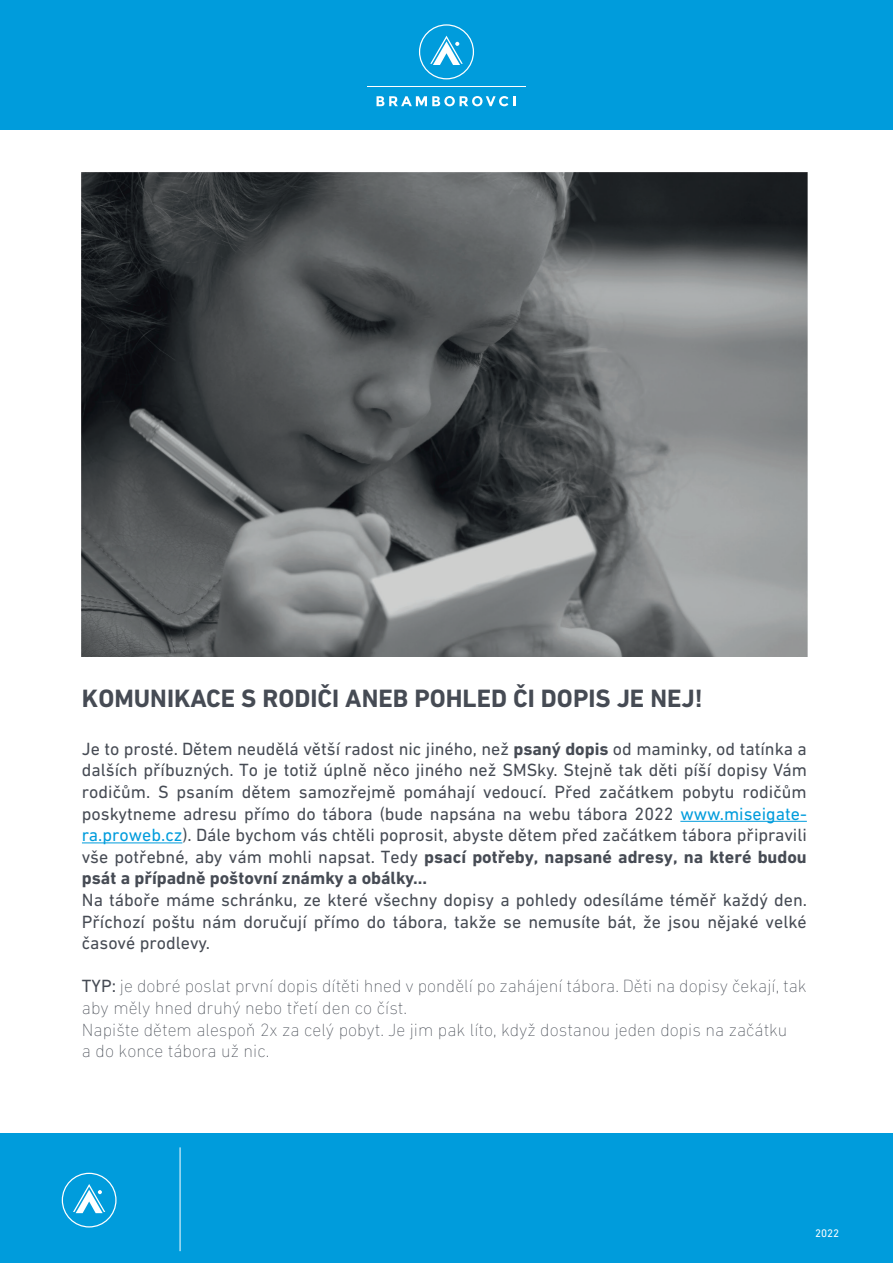
<style>
.page{position:relative;width:893px;height:1263px;background:#fff}
.page>*{position:absolute;margin:0;border:0;box-sizing:border-box;transform-origin:0 0}
.t1{font:700 25.5px "DIN Next W1 G";color:#464b54}
.t2{font:18px/21.6px "DIN Next W1 G";color:#464b54;text-align:justify}
.t3{font:200 18px/21.6px "DIN Next W1 G";color:#464b54}
.t4{font:11.1px "DIN Next W1 G";color:#fff}
.s1{font-weight:700}
.s2{color:#009cdc}
.s3{font-weight:400}
</style>
<div class="page">
<hr style="left:680px;top:821px;width:120px;height:1px;background:#009cdc">
<hr style="left:82px;top:842px;width:100px;height:1px;background:#009cdc">
<div style="left:0;top:0;width:893px;height:130px;background:#009cdc"></div>
<div style="left:0;top:1134px;width:893px;height:129px;background:#009cdc"></div>
<svg style="left:419px;top:24px;width:55px;height:55px"></svg>
<hr style="left:367px;top:86px;width:159px;height:1px;background:#fff">
<svg style="left:377px;top:96px;width:138px;height:10px"></svg>
<hr style="left:180px;top:1147px;width:1px;height:104px;background:#fff">
<svg style="left:62px;top:1173px;width:55px;height:54px"></svg>
<img style="left:82px;top:172px;width:725px;height:484px">
<h1 class="t1" style="left:82px;top:683px;width:622px">KOMUNIKACE S RODIČI ANEB POHLED ČI DOPIS JE NEJ!</h1>
<p class="t2" style="left:82px;top:737px;width:726px">Je to prosté. Dětem neudělá větší radost nic jiného, než <span class="s1">psaný dopis</span> od maminky, od tatínka a dalších příbuzných. To je totiž úplně něco jiného než SMSky. Stejně tak děti píší dopisy Vám rodičům. S psaním dětem samozřejmě pomáhají vedoucí. Před začátkem pobytu rodičům poskytneme adresu přímo do tábora (bude napsána na webu tábora 2022 <span class="s2">www.miseigate&shy;ra.proweb.cz</span>). Dále bychom vás chtěli poprosit, abyste dětem před začátkem tábora připravili vše potřebné, aby vám mohli napsat. Tedy <span class="s1">psací potřeby, napsané adresy, na které budou psát a případně poštovní známky a obálky...</span></p>
<p class="t2" style="left:82px;top:889px;width:727px">Na táboře máme schránku, ze které všechny dopisy a pohledy odesíláme téměř každý den.<br>Příchozí poštu nám doručují přímo do tábora, takže se nemusíte bát, že jsou nějaké velké časové prodlevy.</p>
<p class="t3" style="left:82px;top:975px;width:726px"><span class="s3">TYP:</span> je dobré poslat první dopis dítěti hned v pondělí po zahájení tábora. Děti na dopisy čekají, tak aby měly hned druhý nebo třetí den co číst.<br>Napište dětem alespoň 2x za celý pobyt. Je jim pak líto, když dostanou jeden dopis na začátku<br>a do konce tábora už nic.</p>
<p class="t4" style="left:815px;top:1227px;width:26px">2022</p>
</div>
